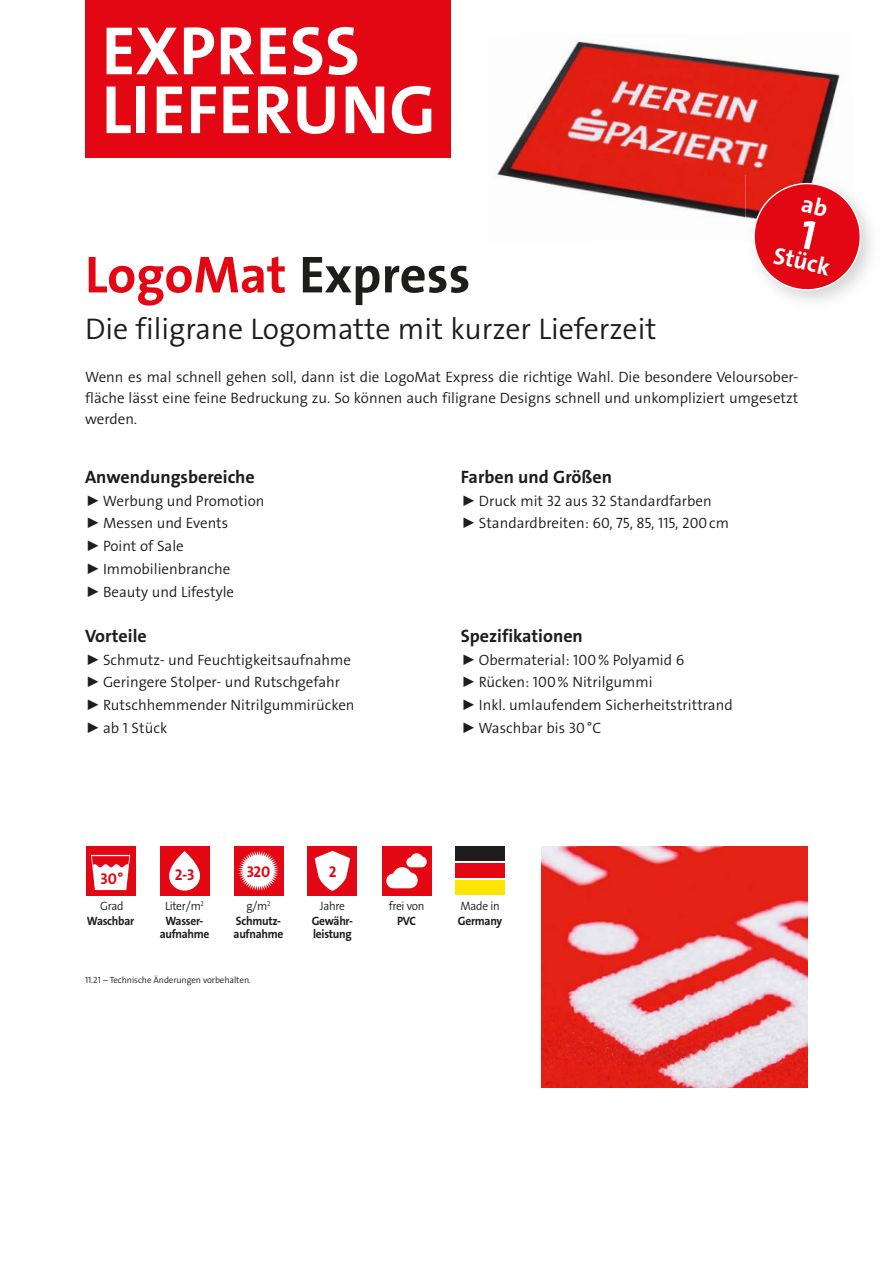
<style>
.page{position:relative;width:893px;height:1263px;background:#fff}
.page>*{position:absolute;margin:0;border:0;box-sizing:border-box;transform-origin:0 0}
.t1{font:700 69px/58.9px "The Sans Os F";letter-spacing:.005em;color:#fff}
.t2{font:700 52.5px "The Sans Os F";color:#e30613}
.t3{font:300 30px "The Sans Os F";color:#1d1d1b}
.t4{font:700 24px "The Sans Os F";color:#fff}
.t5{font:700 18px "The Sans Os F";color:#1d1d1b}
.t6{font:700 15.6px "The Sans Os F";color:#e30613}
.t7{font:300 15px/22.6px "The Sans Os F";color:#1d1d1b}
.t8{font:700 12.15px/15px "The Sans Os F";letter-spacing:-.025em;color:#1d1d1b;text-align:center;scale:.95 1}
.t9{font:300 12.15px/15px "The Sans Os F";letter-spacing:-.025em;color:#1d1d1b;scale:.95 1}
.t10{font:300 9px "The Sans Os F";letter-spacing:-.01em;color:#1d1d1b}
.s1{color:#1d1d1b}
.s2{font-weight:700}
.s3{font-weight:300}
</style>
<div class="page">
<img style="left:497px;top:41px;width:343px;height:177px">
<div style="left:85px;top:0;width:366px;height:157px;background:#e30613"></div>
<img style="left:745px;top:175px;width:95px;height:66px">
<div style="left:382px;top:846px;width:49px;height:49px;background:#e30613"></div>
<svg style="left:386px;top:853px;width:41px;height:35px"></svg>
<div style="left:86px;top:846px;width:49px;height:49px;background:#e30613"></div>
<svg style="left:91px;top:855px;width:39px;height:35px"></svg>
<div style="left:160px;top:846px;width:49px;height:49px;background:#e30613"></div>
<svg style="left:169px;top:851px;width:31px;height:39px"></svg>
<div style="left:234px;top:846px;width:49px;height:49px;background:#e30613"></div>
<svg style="left:238px;top:851px;width:41px;height:40px"></svg>
<div style="left:308px;top:846px;width:49px;height:49px;background:#e30613"></div>
<svg style="left:315px;top:851px;width:35px;height:40px"></svg>
<div style="left:456px;top:880px;width:49px;height:15px;background:#ffe600"></div>
<div style="left:456px;top:863px;width:49px;height:15px;background:#e30613"></div>
<div style="left:456px;top:846px;width:49px;height:15px;background:#1d1d1b"></div>
<img style="left:542px;top:846px;width:266px;height:241px">
<svg style="left:748px;top:178px;width:118px;height:118px"></svg>
<h1 class="t1" style="left:102px;top:22px;width:336px">EXPRESS<br>LIEFERUNG</h1>
<h2 class="t2" style="left:85px;top:241px;width:387px">LogoMat <span class="s1">Express</span></h2>
<h3 class="t3" style="left:85px;top:310px;width:573px">Die filigrane Logomatte mit kurzer Lieferzeit</h3>
<h3 class="t4" style="left:777px;top:240px;width:59px;rotate:13deg">Stück</h3>
<p class="t7" style="left:85px;top:366px;width:715px;line-height:21px;text-align:justify">Wenn es mal schnell gehen soll, dann ist die LogoMat Express die richtige Wahl. Die besondere Veloursober&shy;fläche lässt eine feine Bedruckung zu. So können auch filigrane Designs schnell und unkompliziert umgesetzt werden.</p>
<p class="t5" style="left:85px;top:465px;width:171px">Anwendungsbereiche</p>
<p class="t7" style="left:85px;top:489px;width:181px">► Werbung und Promotion ► Messen und Events<br>► Point of Sale<br>► Immobilienbranche<br>► Beauty und Lifestyle</p>
<p class="t5" style="left:85px;top:624px;width:63px">Vorteile</p>
<p class="t7" style="left:85px;top:648px;width:271px">► Schmutz- und Feuchtigkeitsaufnahme ► Geringere Stolper- und Rutschgefahr ► Rutschhemmender Nitrilgummirücken ► ab 1 Stück</p>
<p class="t5" style="left:461px;top:465px;width:153px">Farben und Größen</p>
<p class="t7" style="left:461px;top:489px;width:270px">► Druck mit 32 aus 32 Standardfarben ► Standardbreiten: 60, 75, 85, 115, 200 cm</p>
<p class="t5" style="left:461px;top:624px;width:124px">Spezifikationen</p>
<p class="t7" style="left:461px;top:648px;width:273px">► Obermaterial: 100 % Polyamid 6<br>► Rücken: 100 % Nitrilgummi<br>► Inkl. umlaufendem Sicherheitstrittrand ► Waschbar bis 30 °C</p>
<p class="t6" style="left:101px;top:869px;width:24px">30°</p>
<p class="t6" style="left:175px;top:865px;width:21px">2-3</p>
<p class="t6" style="left:247px;top:861px;width:25px">320</p>
<p class="t6" style="left:329px;top:861px;width:9px">2</p>
<p class="t9" style="left:100px;top:898px;width:26px">Grad</p>
<p class="t8" style="left:87px;top:913px;width:51px">Waschbar</p>
<p class="t9" style="left:165px;top:898px;width:43px">Liter/m<sup>2<br></sup><span class="s2">Wasser-</span></p>
<p class="t8" style="left:160px;top:926px;width:54px">aufnahme</p>
<p class="t8" style="left:236px;top:898px;width:49px"><span class="s3">g/m</span><sup>2<br></sup>Schmutz-</p>
<p class="t8" style="left:234px;top:926px;width:54px">aufnahme</p>
<p class="t9" style="left:320px;top:898px;width:28px">Jahre</p>
<p class="t8" style="left:312px;top:915px;width:45px;line-height:12.8px;text-align:left">Gewähr&shy;leistung</p>
<p class="t9" style="left:389px;top:898px;width:39px">frei von</p>
<p class="t8" style="left:397px;top:913px;width:21px">PVC</p>
<p class="t9" style="left:461px;top:898px;width:43px">Made in</p>
<p class="t8" style="left:458px;top:913px;width:48px">Germany</p>
<p class="t10" style="left:85px;top:975px;width:167px">11.21 – Technische Änderungen vorbehalten.</p>
</div>
